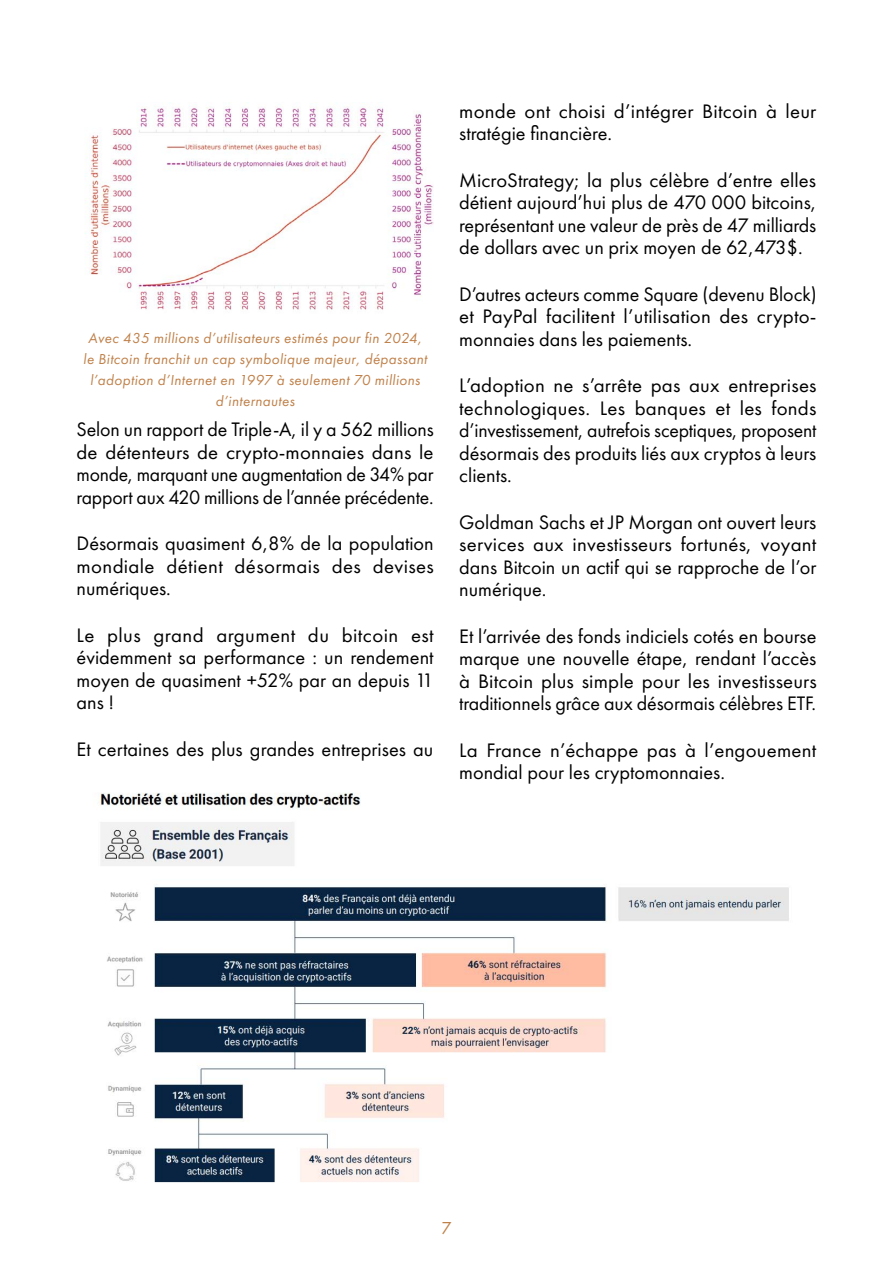
<style>
.page{position:relative;width:893px;height:1263px;background:#fff}
.page>*{position:absolute;margin:0;border:0;box-sizing:border-box;transform-origin:0 0}
.t1{font:20.25px/22.5px "Futura PT";color:#000;text-align:justify}
.t2{font:18px "Futura PT";color:#bf814a}
.t3{font:italic 15px/21px "Futura PT";letter-spacing:.025em;color:#c0814a;text-align:center}
</style>
<div class="page">
<img style="left:85px;top:102px;width:349px;height:208px">
<img style="left:99px;top:792px;width:690px;height:391px">
<p class="t3" style="left:83px;top:328px;width:345px">Avec 435 millions d’utilisateurs estimés pour fin 2024, le Bitcoin franchit un cap symbolique majeur, dépassant l’adoption d’Internet en 1997 à seulement 70 millions d’internautes</p>
<p class="t1" style="left:77px;top:418px;width:359px">Selon un rapport de Triple-A, il y a 562 millions de détenteurs de crypto-monnaies dans le monde, marquant une augmentation de 34% par rapport aux 420 millions de l’année précédente.</p>
<p class="t1" style="left:77px;top:532px;width:359px">Désormais quasiment 6,8% de la population mondiale détient désormais des devises numériques.</p>
<p class="t1" style="left:77px;top:624px;width:359px">Le plus grand argument du bitcoin est évidemment sa performance : un rendement moyen de quasiment +52% par an depuis 11 ans !</p>
<p class="t1" style="left:77px;top:738px;width:358px">Et certaines des plus grandes entreprises au</p>
<p class="t1" style="left:459px;top:99px;width:359px">monde ont choisi d’intégrer Bitcoin à leur stratégie financière.</p>
<p class="t1" style="left:459px;top:168px;width:359px">MicroStrategy; la plus célèbre d’entre elles détient aujourd’hui plus de 470 000 bitcoins, représentant une valeur de près de 47 milliards de dollars avec un prix moyen de 62,473$.</p>
<p class="t1" style="left:459px;top:282px;width:359px">D’autres acteurs comme Square (devenu Block) et PayPal facilitent l’utilisation des crypto&shy;monnaies dans les paiements.</p>
<p class="t1" style="left:459px;top:374px;width:359px">L’adoption ne s’arrête pas aux entreprises technologiques. Les banques et les fonds d’investissement, autrefois sceptiques, proposent désormais des produits liés aux cryptos à leurs clients.</p>
<p class="t1" style="left:459px;top:510px;width:359px">Goldman Sachs et JP Morgan ont ouvert leurs services aux investisseurs fortunés, voyant dans Bitcoin un actif qui se rapproche de l’or numérique.</p>
<p class="t1" style="left:459px;top:624px;width:359px">Et l’arrivée des fonds indiciels cotés en bourse marque une nouvelle étape, rendant l’accès à Bitcoin plus simple pour les investisseurs traditionnels grâce aux désormais célèbres ETF.</p>
<p class="t1" style="left:459px;top:738px;width:358px">La France n’échappe pas à l’engouement mondial pour les cryptomonnaies.</p>
<p class="t2" style="left:441px;top:1217px;width:12px">7</p>
</div>
